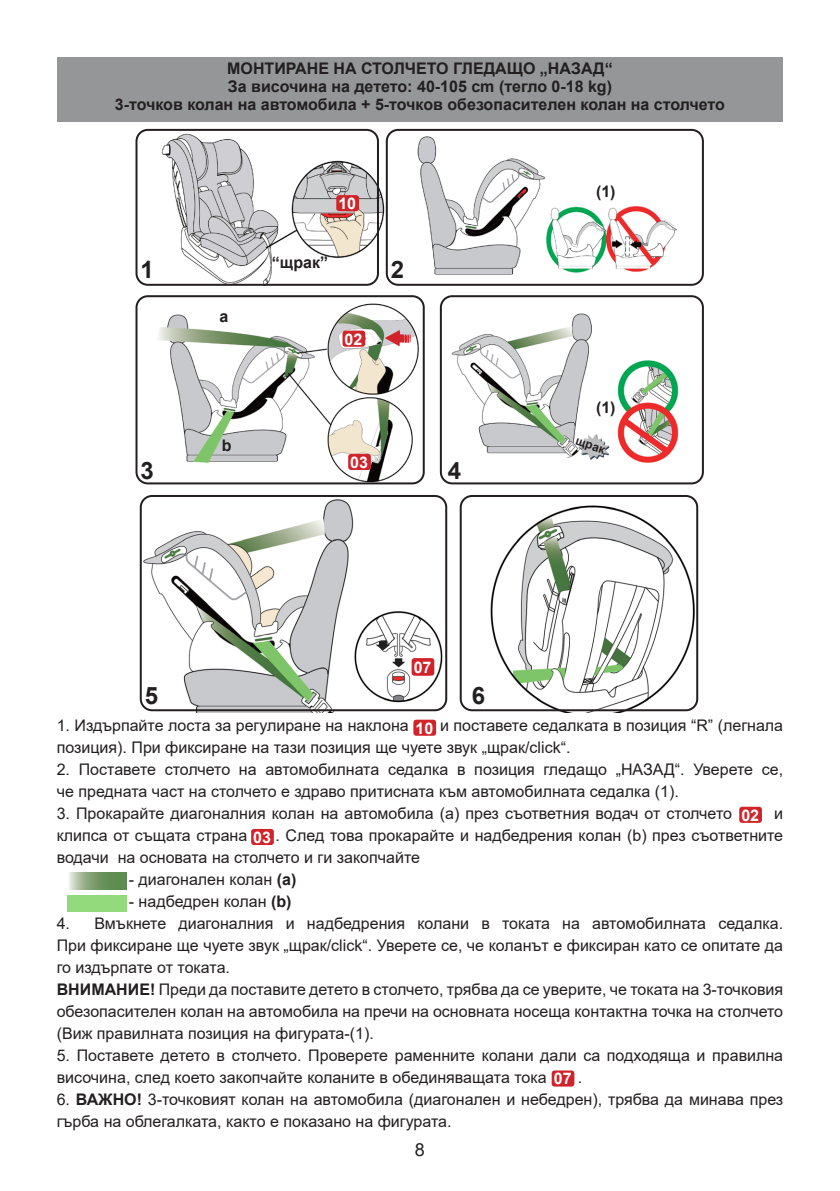
<style>
.page{position:relative;width:840px;height:1191px;background:#fff}
.page>*{position:absolute;margin:0;border:0;box-sizing:border-box;transform-origin:0 0}
.t1{font:700 24px "Arial";color:#231f20}
.t2{font:18px "Arial";color:#231f20}
.t3{font:16px/22px "Arial";color:#231f20}
.t4{font:700 16px "Arial";color:#231f20}
.t5{font:700 16px "Arial";color:#fff}
.t6{font:700 12px "Arial";color:#231f20}
.s1{font-weight:700;color:#fff}
.s2{font-weight:700}
</style>
<div class="page">
<div style="left:58px;top:57px;width:724px;height:64px;background:#949697"></div>
<img style="left:157px;top:295px;width:525px;height:190px">
<img style="left:139px;top:495px;width:560px;height:217px">
<img style="left:158px;top:128px;width:523px;height:155px">
<div style="left:135px;top:129px;width:244px;height:157px;border:2px solid #231f20;border-radius:11px"></div>
<div style="left:135px;top:295px;width:289px;height:189px;border:2px solid #231f20;border-radius:11px"></div>
<div style="left:140px;top:495px;width:307px;height:216px;border:2px solid #231f20;border-radius:11px"></div>
<div style="left:459px;top:495px;width:238px;height:216px;border:2px solid #231f20;border-radius:11px"></div>
<div style="left:439px;top:295px;width:264px;height:189px;border:2px solid #231f20;border-radius:11px"></div>
<div style="left:385px;top:129px;width:318px;height:157px;border:2px solid #231f20;border-radius:11px"></div>
<svg style="left:375px;top:641px;width:15px;height:9px"></svg>
<svg style="left:384px;top:330px;width:26px;height:16px"></svg>
<svg style="left:69px;top:873px;width:58px;height:17px"></svg>
<div style="left:67px;top:894px;width:60px;height:17px;background:#93da7c"></div>
<div style="left:738px;top:806px;width:23px;height:17px;background:#d1232a;border-radius:3px"></div>
<div style="left:342px;top:331px;width:23px;height:16px;background:#d1232a;border-radius:3px"></div>
<div style="left:251px;top:829px;width:23px;height:16px;background:#d1232a;border-radius:3px"></div>
<div style="left:348px;top:454px;width:22px;height:16px;background:#d1232a;border-radius:3px"></div>
<div style="left:551px;top:1070px;width:23px;height:16px;background:#d1232a;border-radius:3px"></div>
<div style="left:411px;top:658px;width:23px;height:17px;background:#d1232a;border-radius:3px"></div>
<div style="left:413px;top:719px;width:23px;height:16px;background:#d1232a;border-radius:3px"></div>
<div style="left:336px;top:195px;width:23px;height:16px;background:#d1232a;border-radius:3px"></div>
<p class="t4" style="left:227px;top:57px;width:387px">МОНТИРАНЕ НА СТОЛЧЕТО ГЛЕДАЩО „НАЗАД“</p>
<p class="t4" style="left:228px;top:75px;width:385px">За височина на детето: 40-105 cm (тегло 0-18 kg)</p>
<p class="t4" style="left:115px;top:93px;width:611px">3-точков колан на автомобила + 5-точков обезопасителен колан на столчето</p>
<p class="t1" style="left:140px;top:253px;width:15px">1</p>
<p class="t1" style="left:140px;top:454px;width:15px">3</p>
<p class="t4" style="left:219px;top:305px;width:10px">a</p>
<p class="t4" style="left:222px;top:434px;width:11px">b</p>
<p class="t5" style="left:338px;top:192px;width:19px">10</p>
<p class="t4" style="left:272px;top:251px;width:58px">“щрак”</p>
<p class="t5" style="left:344px;top:327px;width:19px">02</p>
<p class="t1" style="left:390px;top:253px;width:15px">2</p>
<p class="t5" style="left:350px;top:451px;width:19px">03</p>
<p class="t1" style="left:447px;top:454px;width:15px">4</p>
<p class="t5" style="left:413px;top:656px;width:19px">07</p>
<p class="t1" style="left:145px;top:678px;width:15px">5</p>
<p class="t1" style="left:471px;top:678px;width:15px">6</p>
<p class="t4" style="left:595px;top:180px;width:21px">(1)</p>
<p class="t4" style="left:595px;top:396px;width:21px">(1)</p>
<p class="t6" style="left:578px;top:432px;width:32px;rotate:19deg">щрак</p>
<p class="t3" style="left:57px;top:714px;width:727px;text-indent:383px">и поставете седалката в позиция “R” (легнала позиция). При фиксиране на тази позиция ще чуете звук „щрак/click“.</p>
<p class="t3" style="left:57px;top:758px;width:727px">2. Поставете столчето на автомобилната седалка в позиция гледащо „НАЗАД“. Уверете се, че предната част на столчето е здраво притисната към автомобилната седалка (1).</p>
<p class="t3" style="left:57px;top:802px;width:676px">3. Прокарайте диагоналния колан на автомобила (a) през съответния водач от столчето</p>
<p class="t3" style="left:57px;top:714px;width:353px">1. Издърпайте лоста за регулиране на наклона</p>
<p class="t5" style="left:415px;top:716px;width:19px">10</p>
<p class="t5" style="left:741px;top:803px;width:19px">02</p>
<p class="t3" style="left:57px;top:802px;width:727px;text-align:justify;text-indent:717px">и клипса от същата страна <span class="s1">03</span> . След това прокарайте и надбедрения колан (b) през съответните водачи на основата на столчето и ги закопчайте</p>
<p class="t3" style="left:129px;top:868px;width:169px">- диагонален колан <span class="s2">(a)</span></p>
<p class="t3" style="left:129px;top:890px;width:164px">- надбедрен колан <span class="s2">(b)</span></p>
<p class="t3" style="left:57px;top:912px;width:727px;text-align:justify">4. Вмъкнете диагоналния и надбедрения колани в токата на автомобилната седалка.<br>При фиксиране ще чуете звук „щрак/click“. Уверете се, че коланът е фиксиран като се опитате да го издърпате от токата.</p>
<p class="t3" style="left:57px;top:978px;width:727px;text-align:justify"><span class="s2">ВНИМАНИЕ!</span> Преди да поставите детето в столчето, трябва да се уверите, че токата на 3-точковия обезопасителен колан на автомобила на пречи на основната носеща контактна точка на столчето (Виж правилната позиция на фигурата-(1).</p>
<p class="t3" style="left:57px;top:1044px;width:727px">5. Поставете детето в столчето. Проверете раменните колани дали са подходяща и правилна височина, след което закопчайте коланите в обединяващата тока <span class="s1">07</span> .</p>
<p class="t3" style="left:57px;top:1088px;width:727px">6. <span class="s2">ВАЖНО!</span> 3-точковият колан на автомобила (диагонален и небедрен), трябва да минава през гърба на облегалката, както е показано на фигурата.</p>
<p class="t2" style="left:415px;top:1137px;width:12px">8</p>
</div>
